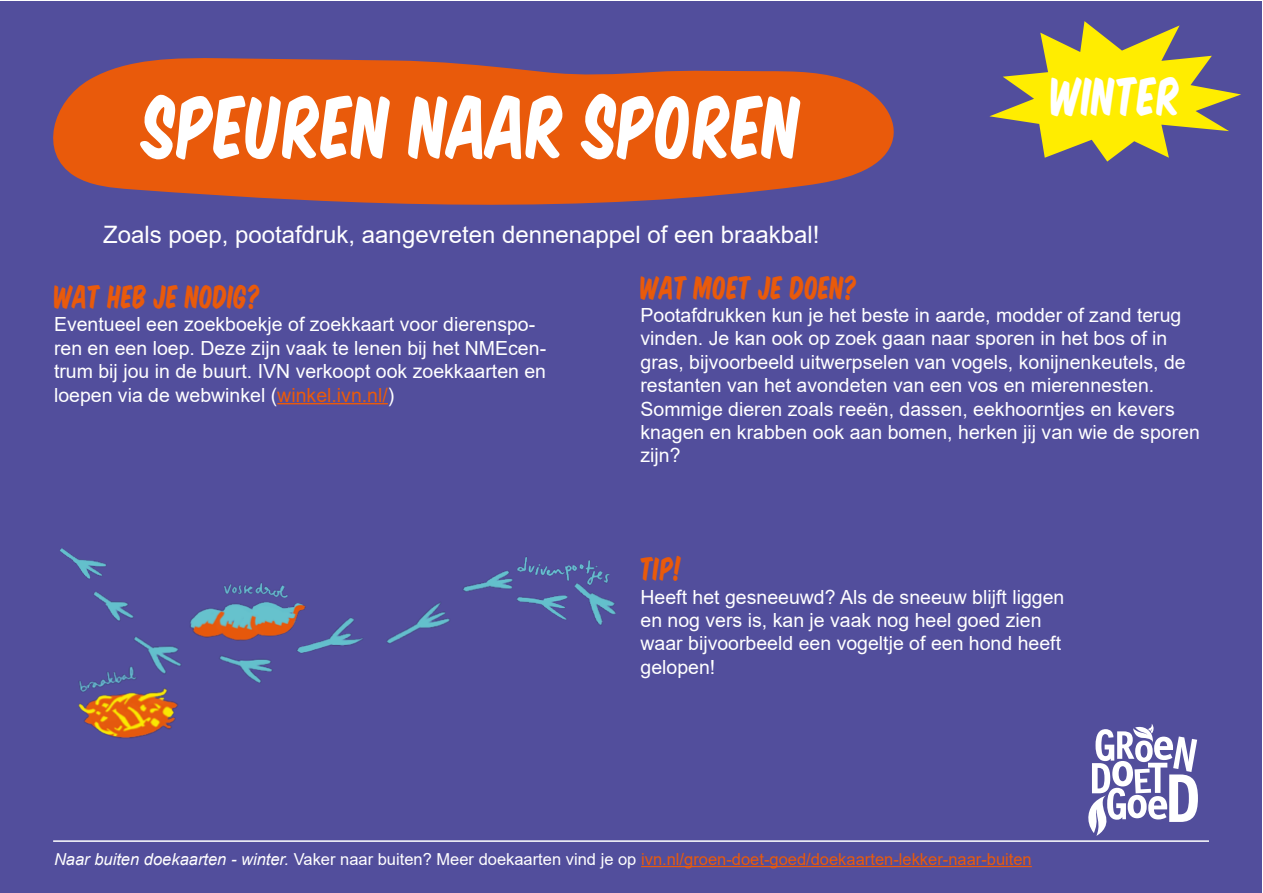
<style>
.page{position:relative;width:1263px;height:893px;background:#fff}
.page>*{position:absolute;margin:0;border:0;box-sizing:border-box;transform-origin:0 0}
.t1{font:81px "VTC Super Market Sale";color:#fff}
.t2{font:49.5px "VTC Super Market Sale";color:#fff}
.t3{font:30px "VTC Super Market Sale";color:#e95a0b}
.t4{font:24px "Arial";color:#fff}
.t5{font:19.5px/23.4px "Arial";color:#fff}
.t6{font:16.5px "Arial";color:#e95a0b}
.s1{color:#e95a0b}
.s2{font-style:italic;color:#fff}
.s3{color:#fff}
</style>
<div class="page">
<div style="left:1px;top:1px;width:1261px;height:891px;background:#524e9c"></div>
<svg style="left:53px;top:58px;width:841px;height:147px;background:#d25820"></svg>
<svg style="left:989px;top:21px;width:252px;height:141px"></svg>
<hr style="left:277px;top:403px;width:111px;height:1px;background:#e95a0b">
<img style="left:60px;top:548px;width:556px;height:191px">
<svg style="left:1088px;top:724px;width:110px;height:112px"></svg>
<hr style="left:641px;top:866px;width:391px;height:1px;background:#e95a0b">
<hr style="left:53px;top:840px;width:1156px;height:2px;background:#fff">
<h1 class="t1" style="left:145px;top:84px;width:659px">SPEUREN NAAR SPOREN</h1>
<p class="t4" style="left:103px;top:218px;width:718px">Zoals poep, pootafdruk, aangevreten dennenappel of een braakbal!</p>
<h2 class="t2" style="left:1051px;top:70px;width:132px">WINTER</h2>
<h3 class="t3" style="left:54px;top:281px;width:209px">WAT HEB JE NODIG?</h3>
<p class="t5" style="left:54px;top:313px;width:494px">Eventueel een zoekboekje of zoekkaart voor dierenspo&shy;ren en een loep. Deze zijn vaak te lenen bij het NMEcen&shy;trum bij jou in de buurt. IVN verkoopt ook zoekkaarten en loepen via de webwinkel (<span class="s1">winkel.ivn.nl/</span>)</p>
<h3 class="t3" style="left:640px;top:271px;width:219px">WAT MOET JE DOEN?</h3>
<p class="t5" style="left:640px;top:303px;width:561px">Pootafdrukken kun je het beste in aarde, modder of zand terug vinden. Je kan ook op zoek gaan naar sporen in het bos of in gras, bijvoorbeeld uitwerpselen van vogels, konijnenkeutels, de restanten van het avondeten van een vos en mierennesten.<br>Sommige dieren zoals reeën, dassen, eekhoorntjes en kevers knagen en krabben ook aan bomen, herken jij van wie de sporen zijn?</p>
<h3 class="t3" style="left:640px;top:553px;width:43px">TIP!</h3>
<p class="t5" style="left:640px;top:585px;width:425px">Heeft het gesneeuwd? Als de sneeuw blijft liggen en nog vers is, kan je vaak nog heel goed zien waar bijvoorbeeld een vogeltje of een hond heeft gelopen!</p>
<p class="t6" style="left:54px;top:848px;width:979px"><span class="s2">Naar buiten doekaarten - winter.</span> <span class="s3">Vaker naar buiten? Meer doekaarten vind je op</span> ivn.nl/groen-doet-goed/doekaarten-lekker-naar-buiten</p>
</div>
